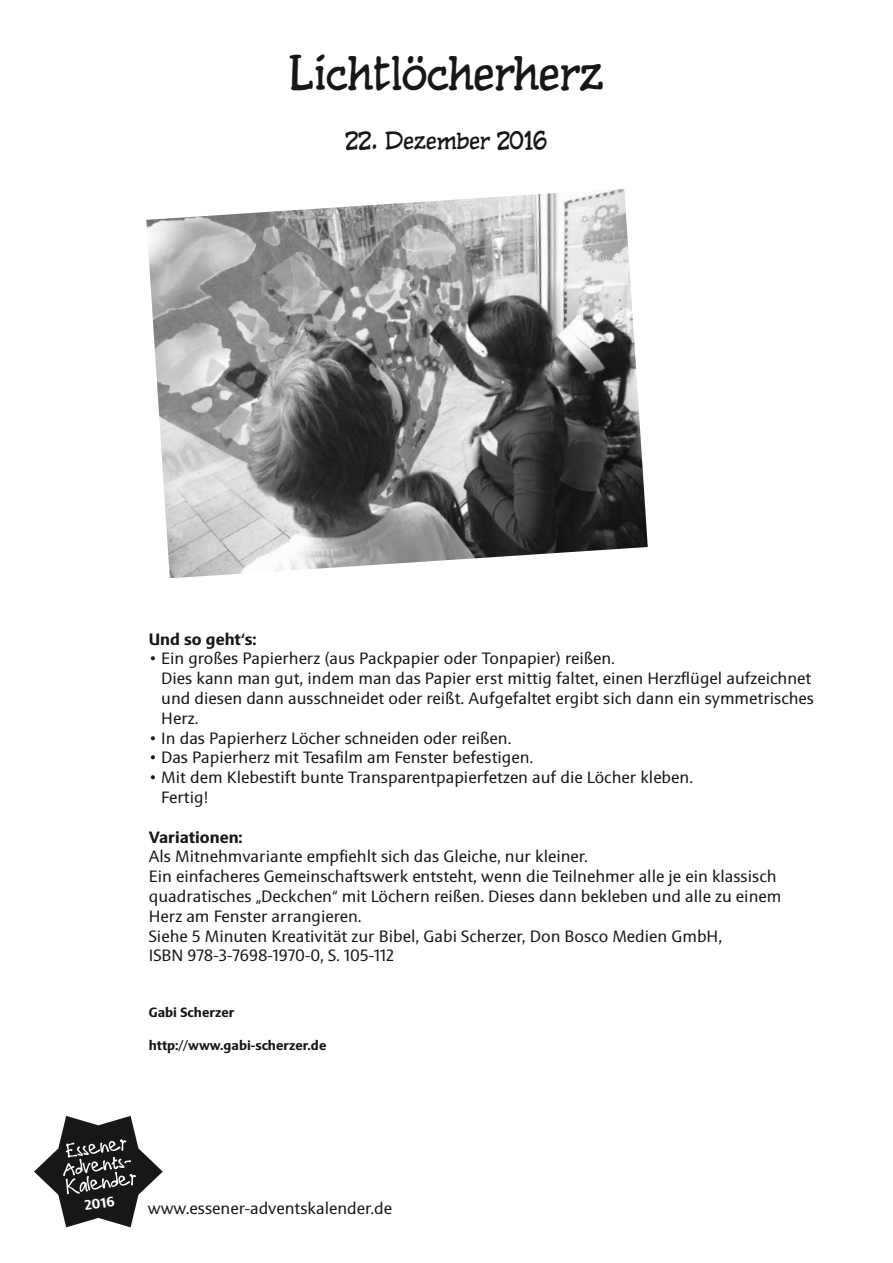
<style>
.page{position:relative;width:893px;height:1263px;background:#fff}
.page>*{position:absolute;margin:0;border:0;box-sizing:border-box;transform-origin:0 0}
.t1{font:45px "CC Pulp Fiction";color:#181716}
.t2{font:22.5px "CC Pulp Fiction";color:#181716}
.t3{font:16.5px/19.8px "Sinova Std";color:#181716}
.t4{font:700 16.5px "Sinova Std";color:#181716}
.t5{font:700 13.8px "Sinova Std";color:#fff}
.t6{font:700 13.5px "Sinova Std";color:#181716}
</style>
<div class="page">
<svg style="left:34px;top:1116px;width:129px;height:111px"></svg>
<img style="left:146px;top:189px;width:502px;height:389px">
<h1 class="t1" style="left:289px;top:44px;width:316px">Lichtlöcherherz</h1>
<h2 class="t2" style="left:346px;top:126px;width:203px">22. Dezember 2016</h2>
<p class="t4" style="left:149px;top:629px;width:109px">Und so geht‘s:</p>
<p class="t3" style="left:161px;top:649px;width:654px;text-indent:-12px">• Ein großes Papierherz (aus Packpapier oder Tonpapier) reißen.<br>Dies kann man gut, indem man das Papier erst mittig faltet, einen Herzflügel aufzeichnet und diesen dann ausschneidet oder reißt. Aufgefaltet ergibt sich dann ein symmetrisches Herz.</p>
<p class="t3" style="left:149px;top:728px;width:364px">• In das Papierherz Löcher schneiden oder reißen.</p>
<p class="t3" style="left:149px;top:748px;width:386px">• Das Papierherz mit Tesafilm am Fenster befestigen.</p>
<p class="t3" style="left:161px;top:768px;width:533px;text-indent:-12px">• Mit dem Klebestift bunte Transparentpapierfetzen auf die Löcher kleben.<br>Fertig!</p>
<p class="t4" style="left:149px;top:827px;width:95px">Variationen:</p>
<p class="t3" style="left:149px;top:847px;width:634px">Als Mitnehmvariante empfiehlt sich das Gleiche, nur kleiner.<br>Ein einfacheres Gemeinschaftswerk entsteht, wenn die Teilnehmer alle je ein klassisch quadratisches „Deckchen“ mit Löchern reißen. Dieses dann bekleben und alle zu einem Herz am Fenster arrangieren.<br>Siehe 5 Minuten Kreativität zur Bibel, Gabi Scherzer, Don Bosco Medien GmbH,<br>ISBN 978-3-7698-1970-0, S. 105-112</p>
<p class="t6" style="left:149px;top:1005px;width:87px">Gabi Scherzer</p>
<p class="t6" style="left:149px;top:1037px;width:179px">http://www.gabi-scherzer.de</p>
<p class="t5" style="left:84px;top:1197px;width:32px;rotate:-8deg">2016</p>
<p class="t3" style="left:148px;top:1199px;width:246px">www.essener-adventskalender.de</p>
</div>
